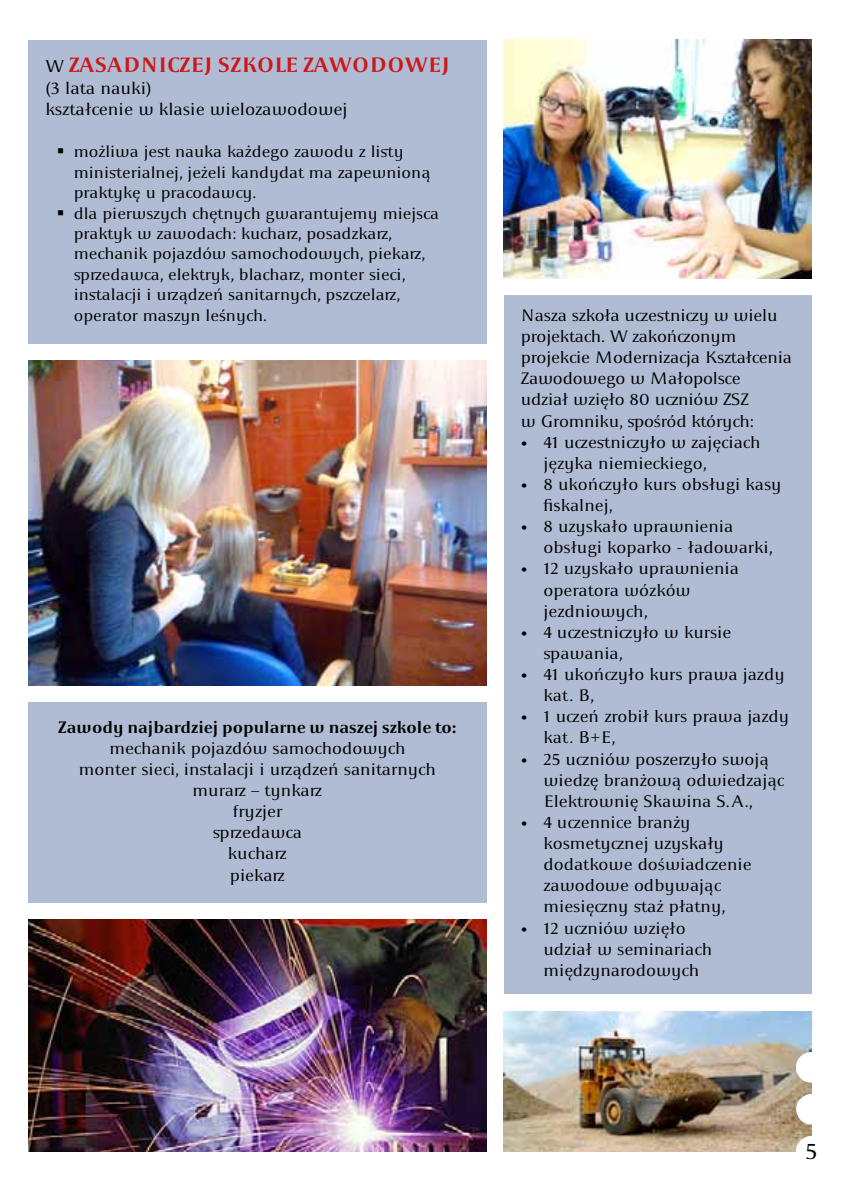
<style>
.page{position:relative;width:851px;height:1191px;background:#fff}
.page>*{position:absolute;margin:0;border:0;box-sizing:border-box;transform-origin:0 0}
.t1{font:24px "Apolonia";color:#000}
.t2{font:700 22px "Apolonia";color:#cd171a}
.t3{font:18px/21.6px "Apolonia";color:#000}
.t4{font:17.6px/21.2px "Apolonia";color:#000}
.t5{font:700 17.6px "Apolonia";color:#000}
.t6{font:17px/20.4px "Apolonia";color:#000}
.s1{font-weight:400;font-size:18px;color:#000}
</style>
<div class="page">
<div style="left:503px;top:296px;width:308px;height:698px;background:#afbcd3"></div>
<div style="left:28px;top:40px;width:458px;height:303px;background:#afbcd3"></div>
<div style="left:28px;top:702px;width:458px;height:200px;background:#afbcd3"></div>
<img style="left:503px;top:1011px;width:308px;height:140px">
<img style="left:28px;top:919px;width:458px;height:232px">
<img style="left:28px;top:360px;width:458px;height:325px">
<img style="left:503px;top:40px;width:308px;height:239px">
<div style="left:795px;top:1052px;width:31px;height:30px;background:#fff;border-radius:50%"></div>
<div style="left:796px;top:1094px;width:30px;height:30px;background:#fff;border-radius:50%"></div>
<div style="left:795px;top:1136px;width:31px;height:30px;background:#fff;border-radius:50%"></div>
<p class="t2" style="left:45px;top:52px;width:406px"><span class="s1">W</span> ZASADNICZEJ SZKOLE ZAWODOWEJ</p>
<p class="t3" style="left:45px;top:77px;width:304px">(3 lata nauki)<br>kształcenie w klasie wielozawodowej</p>
<p class="t6" style="left:74px;top:142px;width:358px;text-indent:-17px">▪ możliwa jest nauka każdego zawodu z listy ministerialnej, jeżeli kandydat ma zapewnioną praktykę u pracodawcy.</p>
<p class="t6" style="left:74px;top:203px;width:367px;text-indent:-17px">▪ dla pierwszych chętnych gwarantujemy miejsca praktyk w zawodach: kucharz, posadzkarz, mechanik pojazdów samochodowych, piekarz, sprzedawca, elektryk, blacharz, monter sieci, instalacji i urządzeń sanitarnych, pszczelarz, operator maszyn leśnych.</p>
<p class="t5" style="left:58px;top:716px;width:400px">Zawody najbardziej popularne w naszej szkole to:</p>
<p class="t4" style="left:79px;top:737px;width:358px;text-align:center">mechanik pojazdów samochodowych monter sieci, instalacji i urządzeń sanitarnych murarz – tynkarz<br>fryzjer<br>sprzedawca<br>kucharz<br>piekarz</p>
<p class="t4" style="left:520px;top:305px;width:273px">Nasza szkoła uczestniczy w wielu projektach. W zakończonym projekcie Modernizacja Kształcenia<br>Zawodowego w Małopolsce udział wzięło 80 uczniów ZSZ<br>w Gromniku, spośród których:</p>
<p class="t4" style="left:543px;top:431px;width:219px;text-indent:-23px">• 41 uczestniczyło w zajęciach języka niemieckiego,</p>
<p class="t4" style="left:543px;top:474px;width:239px;text-indent:-23px">• 8 ukończyło kurs obsługi kasy fiskalnej,</p>
<p class="t4" style="left:543px;top:516px;width:231px;text-indent:-23px">• 8 uzyskało uprawnienia obsługi koparko - ładowarki,</p>
<p class="t4" style="left:543px;top:558px;width:197px;text-indent:-23px">• 12 uzyskało uprawnienia operatora wózków jezdniowych,</p>
<p class="t4" style="left:543px;top:621px;width:189px;text-indent:-23px">• 4 uczestniczyło w kursie spawania,</p>
<p class="t4" style="left:543px;top:664px;width:243px;text-indent:-23px">• 41 ukończyło kurs prawa jazdy kat. B,</p>
<p class="t4" style="left:543px;top:706px;width:247px;text-indent:-23px">• 1 uczeń zrobił kurs prawa jazdy kat. B+E,</p>
<p class="t4" style="left:543px;top:748px;width:242px;text-indent:-23px">• 25 uczniów poszerzyło swoją wiedzę branżową odwiedzając<br>Elektrownię Skawina S.A.,</p>
<p class="t4" style="left:543px;top:812px;width:210px;text-indent:-23px">• 4 uczennice branży kosmetycznej uzyskały dodatkowe doświadczenie zawodowe odbywając miesięczny staż płatny,</p>
<p class="t4" style="left:543px;top:917px;width:170px;text-indent:-23px">• 12 uczniów wzięło udział w seminariach międzynarodowych</p>
<h1 class="t1" style="left:805px;top:1137px;width:13px">5</h1>
</div>
